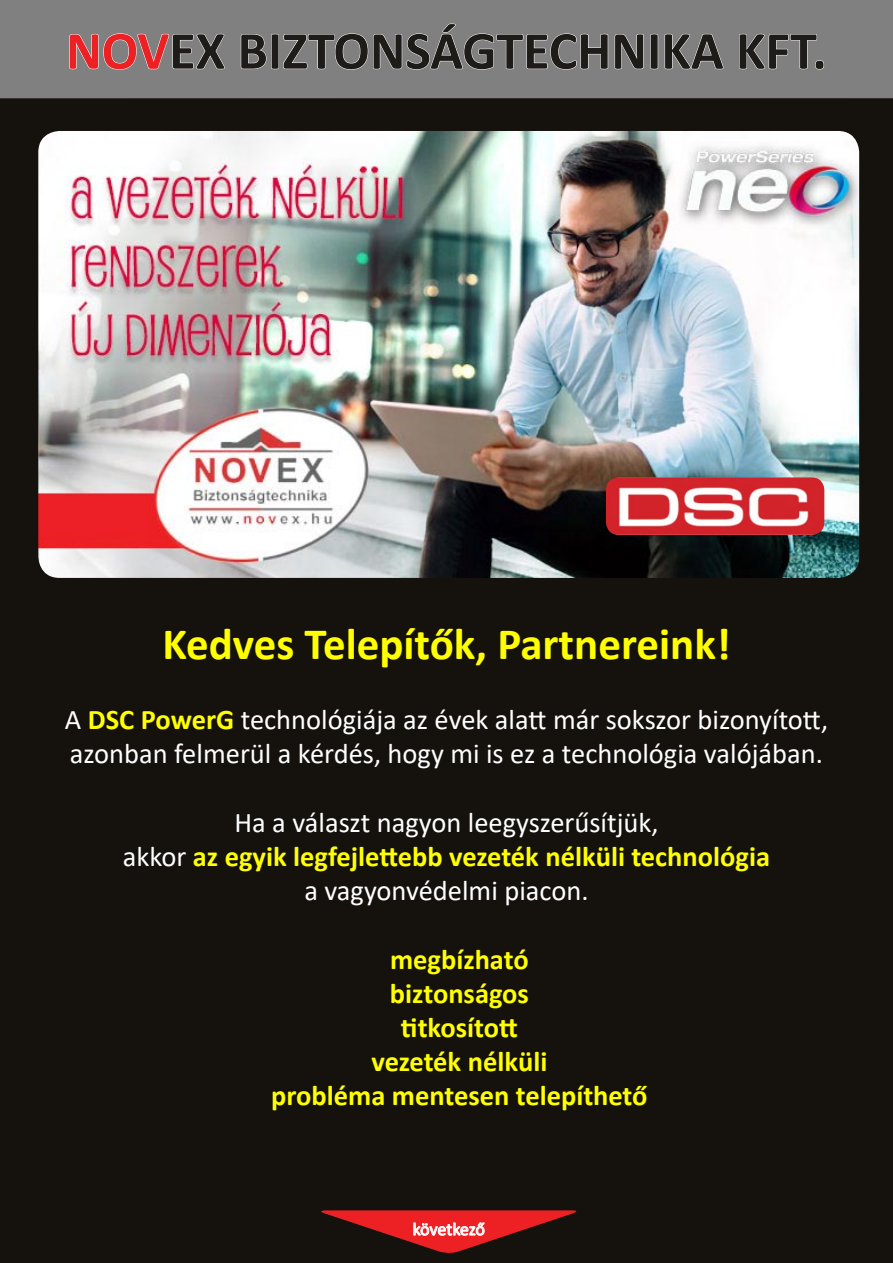
<style>
.page{position:relative;width:893px;height:1263px;background:#fff}
.page>*{position:absolute;margin:0;border:0;box-sizing:border-box;transform-origin:0 0}
.t1{font:700 54px "Calibri";color:#1e1c18}
.t2{font:700 45px "Calibri";color:#ff0}
.t3{font:28.5px "Calibri";color:#fff}
.t4{font:700 28.5px "Calibri";color:#ff0}
.t5{font:18px "Calibri";letter-spacing:-.01em;color:#fff}
.s1{color:#ed2024}
.s2{font-weight:700;color:#ff0}
.s3{font-weight:400;color:#fff}
</style>
<div class="page">
<div style="left:0;top:1px;width:893px;height:1262px;background:#15120e"></div>
<div style="left:0;top:0;width:893px;height:98px;background:#808080"></div>
<svg style="left:69px;top:33px;width:156px;height:37px;background:#929292"></svg>
<svg style="left:240px;top:23px;width:368px;height:47px;background:#8d8d8d"></svg>
<svg style="left:614px;top:34px;width:30px;height:36px"></svg>
<svg style="left:650px;top:34px;width:8px;height:36px"></svg>
<svg style="left:664px;top:34px;width:60px;height:36px;background:#939393"></svg>
<svg style="left:739px;top:34px;width:85px;height:36px;background:#929292"></svg>
<svg style="left:321px;top:1210px;width:256px;height:43px"></svg>
<img style="left:38px;top:131px;width:821px;height:447px">
<img style="left:606px;top:477px;width:218px;height:58px">
<p class="t1" style="left:66px;top:13px;width:762px"><span class="s1">NOV</span>EX BIZTONSÁGTECHNIKA KFT.</p>
<p class="t2" style="left:162px;top:612px;width:570px">Kedves Telepítők, Partnereink!</p>
<p class="t3" style="left:65px;top:700px;width:765px">A <span class="s2">DSC PowerG</span> technológiája az évek alatt már sokszor bizonyított,</p>
<p class="t3" style="left:70px;top:734px;width:754px">azonban felmerül a kérdés, hogy mi is ez a technológia valójában.</p>
<p class="t3" style="left:234px;top:802px;width:426px">Ha a választ nagyon leegyszerűsítjük,</p>
<p class="t4" style="left:123px;top:836px;width:649px"><span class="s3">akkor</span> az egyik legfejlettebb vezeték nélküli technológia</p>
<p class="t3" style="left:304px;top:871px;width:286px">a vagyonvédelmi piacon.</p>
<p class="t4" style="left:390px;top:939px;width:140px">megbízható</p>
<p class="t4" style="left:390px;top:973px;width:141px">biztonságos</p>
<p class="t4" style="left:401px;top:1007px;width:118px">titkosított</p>
<p class="t4" style="left:371px;top:1041px;width:177px">vezeték nélküli</p>
<p class="t4" style="left:271px;top:1076px;width:378px">probléma mentesen telepíthető</p>
<p class="t5" style="left:412px;top:1216px;width:74px">következő</p>
</div>
